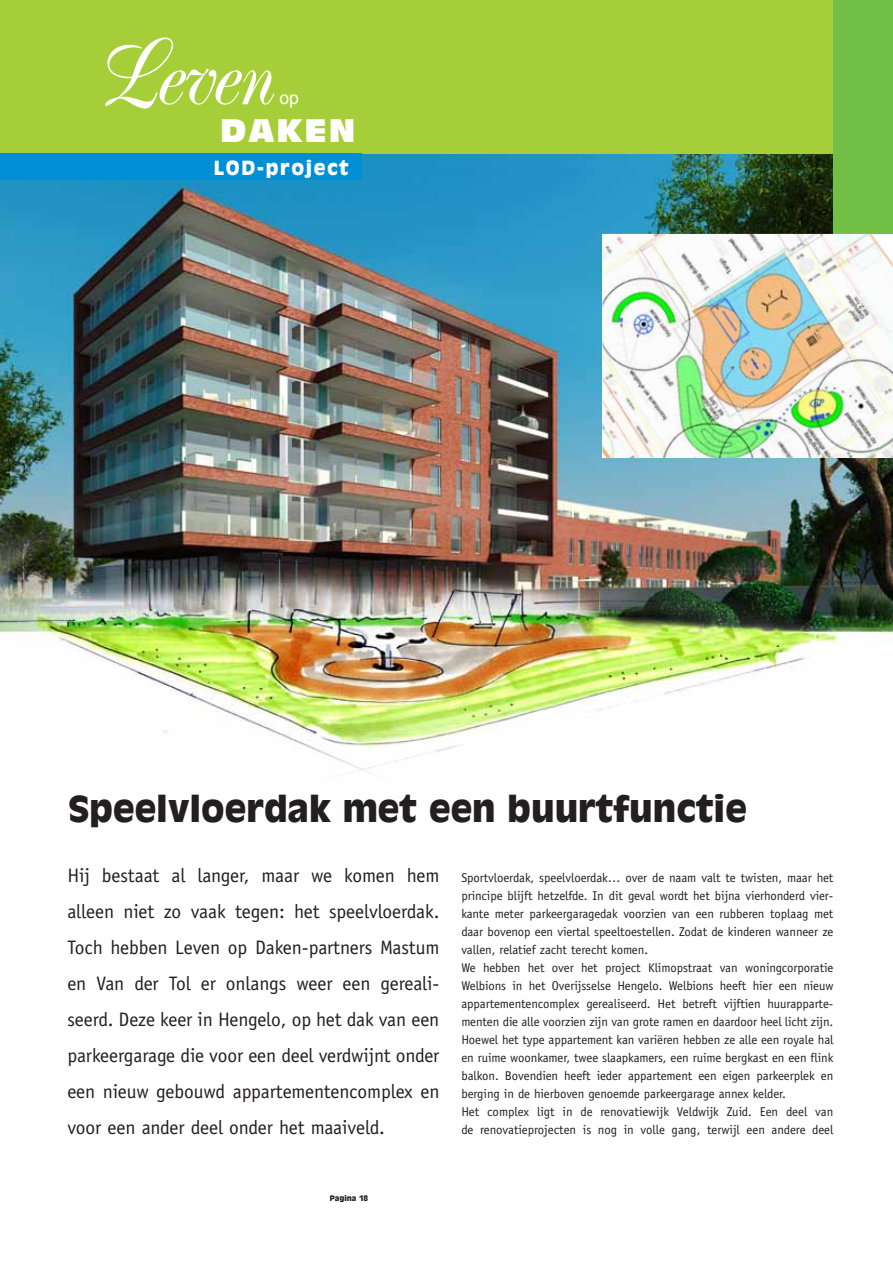
<style>
.page{position:relative;width:893px;height:1263px;background:#fff}
.page>*{position:absolute;margin:0;border:0;box-sizing:border-box;transform-origin:0 0}
.t1{font:81.3px "Poppl Exquisit";letter-spacing:.01em;color:#fff}
.t2{font:900 35.25px "Antique Olive";color:#231f20}
.t3{font:31.95px "Antique Olive Compact";letter-spacing:.05em;color:#fff}
.t4{font:19.5px/36px "Officina Sans";letter-spacing:-.005em;color:#231f20;text-align:justify}
.t5{font:900 19.2px "Antique Olive";letter-spacing:.08em;color:#fff}
.t6{font:17.55px "Arial";color:#fff}
.t7{font:12.75px/18px "Officina Sans";letter-spacing:-.005em;color:#231f20}
.t8{font:900 7.5px "Antique Olive";color:#231f20}
</style>
<div class="page">
<img style="left:0;top:153px;width:893px;height:620px">
<div style="left:0;top:0;width:893px;height:153px;background:#a6ce39"></div>
<div style="left:0;top:153px;width:362px;height:27px;background:#008fd5"></div>
<div style="left:833px;top:0;width:60px;height:234px;background:#71bf44"></div>
<img style="left:602px;top:234px;width:291px;height:224px">
<h1 class="t1" style="left:91px;top:28px;width:181px">Leven</h1>
<h3 class="t3" style="left:220px;top:111px;width:137px">DAKEN</h3>
<h3 class="t6" style="left:279px;top:86px;width:21px">op</h3>
<h3 class="t5" style="left:214px;top:156px;width:137px">LOD-project</h3>
<h2 class="t2" style="left:68px;top:788px;width:680px">Speelvloerdak met een buurtfunctie</h2>
<p class="t4" style="left:67px;top:857px;width:374px">Hij bestaat al langer, maar we komen hem alleen niet zo vaak tegen: het speelvloerdak.<br>Toch hebben Leven op Daken-partners Mastum en Van der Tol er onlangs weer een gereali&shy;seerd. Deze keer in Hengelo, op het dak van een parkeergarage die voor een deel verdwijnt onder een nieuw gebouwd appartementencomplex en voor een ander deel onder het maaiveld.</p>
<p class="t7" style="left:461px;top:869px;width:374px">Sportvloerdak, speelvloerdak… over de naam valt te twisten, maar het principe blijft hetzelfde. In dit geval wordt het bijna vierhonderd vier&shy;kante meter parkeergaragedak voorzien van een rubberen toplaag met daar bovenop een viertal speeltoestellen. Zodat de kinderen wanneer ze vallen, relatief zacht terecht komen.<br>We hebben het over het project Klimopstraat van woningcorporatie Welbions in het Overijsselse Hengelo. Welbions heeft hier een nieuw appartementencomplex gerealiseerd. Het betreft vijftien huurapparte&shy;menten die alle voorzien zijn van grote ramen en daardoor heel licht zijn.<br>Hoewel het type appartement kan variëren hebben ze alle een royale hal en ruime woonkamer, twee slaapkamers, een ruime bergkast en een flink balkon. Bovendien heeft ieder appartement een eigen parkeerplek en berging in de hierboven genoemde parkeergarage annex kelder.<br>Het complex ligt in de renovatiewijk Veldwijk Zuid. Een deel van de renovatieprojecten is nog in volle gang, terwijl een andere deel</p>
<p class="t8" style="left:330px;top:1194px;width:40px">Pagina 18</p>
</div>
